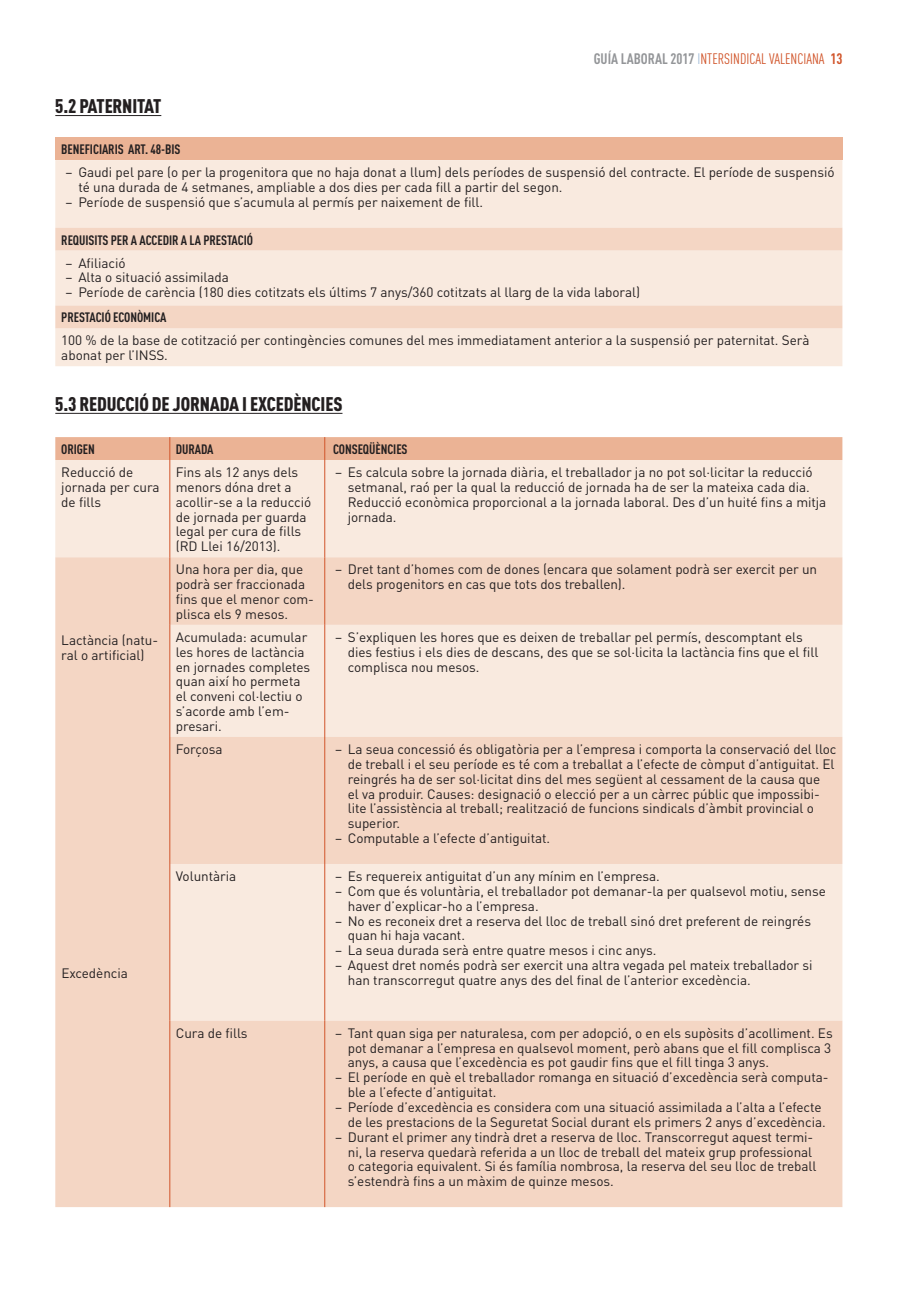
<style>
.page{position:relative;width:919px;height:1289px;background:#fff}
.page>*{position:absolute;margin:0;border:0;box-sizing:border-box;transform-origin:0 0}
.t1{font:900 19.5px "DIN Cond";letter-spacing:-.005em;color:#231f20}
.t2{font:15px "DIN Cond";color:#d1552b}
.t3{font:13.5px/14.9px "DIN";letter-spacing:-.005em;color:#231f20}
.t4{font:700 13.5px "DIN Cond";letter-spacing:-.005em;color:#231f20}
.s1{font-weight:700;color:#939598}
.s2{color:#a3bdd9}
.s3{font-weight:700}
</style>
<div class="page">
<hr style="left:55px;top:115px;width:106px;height:1px;background:#231f20">
<div style="left:55px;top:137px;width:787px;height:23px;background:#ebb395"></div>
<div style="left:55px;top:160px;width:787px;height:206px;background:#f9eadf"></div>
<svg style="left:55px;top:228px;width:787px;height:100px;background:#f6e1d2"></svg>
<hr style="left:55px;top:413px;width:287px;height:1px;background:#231f20">
<div style="left:55px;top:460px;width:787px;height:97px;background:#f9eadf"></div>
<svg style="left:55px;top:557px;width:787px;height:650px;background:#f5ddcd"></svg>
<div style="left:55px;top:437px;width:787px;height:23px;background:#ebb395"></div>
<hr style="left:169px;top:460px;width:1px;height:97px;background:#d1552b">
<hr style="left:324px;top:460px;width:1px;height:97px;background:#d1552b">
<hr style="left:169px;top:557px;width:1px;height:68px;background:#d1552b">
<hr style="left:324px;top:557px;width:1px;height:68px;background:#d1552b">
<hr style="left:169px;top:625px;width:1px;height:112px;background:#d1552b">
<hr style="left:324px;top:625px;width:1px;height:112px;background:#d1552b">
<hr style="left:169px;top:737px;width:1px;height:127px;background:#d1552b">
<hr style="left:324px;top:737px;width:1px;height:127px;background:#d1552b">
<hr style="left:169px;top:864px;width:1px;height:156px;background:#d1552b">
<hr style="left:324px;top:864px;width:1px;height:156px;background:#d1552b">
<hr style="left:169px;top:1020px;width:1px;height:187px;background:#d1552b">
<hr style="left:324px;top:1020px;width:1px;height:187px;background:#d1552b">
<p class="t2" style="left:593px;top:50px;width:250px"><span class="s1">GUÍA LABORAL 2017</span> <span class="s2">I</span>NTERSINDICAL VALENCIANA <span class="s3">13</span></p>
<h1 class="t1" style="left:55px;top:94px;width:107px">5.2 PATERNITAT</h1>
<p class="t4" style="left:61px;top:141px;width:121px">BENEFICIARIS ART. 48-BIS</p>
<p class="t3" style="left:66px;top:164px;width:770px">− Gaudi pel pare (o per la progenitora que no haja donat a llum) dels períodes de suspensió del contracte. El període de suspensió</p>
<p class="t3" style="left:78px;top:179px;width:485px">té una durada de 4 setmanes, ampliable a dos dies per cada fill a partir del segon.</p>
<p class="t3" style="left:66px;top:194px;width:419px">− Període de suspensió que s’acumula al permís per naixement de fill.</p>
<p class="t4" style="left:61px;top:231px;width:193px">REQUISITS PER A ACCEDIR A LA PRESTACIÓ</p>
<p class="t3" style="left:66px;top:255px;width:576px">− Afiliació<br>− Alta o situació assimilada<br>− Període de carència (180 dies cotitzats els últims 7 anys/360 cotitzats al llarg de la vida laboral)</p>
<p class="t4" style="left:61px;top:309px;width:107px">PRESTACIÓ ECONÒMICA</p>
<p class="t3" style="left:61px;top:333px;width:749px">100 % de la base de cotització per contingències comunes del mes immediatament anterior a la suspensió per paternitat. Serà abonat per l’INSS.</p>
<h1 class="t1" style="left:55px;top:392px;width:289px">5.3 REDUCCIÓ DE JORNADA I EXCEDÈNCIES</h1>
<p class="t4" style="left:61px;top:441px;width:35px">ORIGEN</p>
<p class="t4" style="left:176px;top:441px;width:39px">DURADA</p>
<p class="t4" style="left:333px;top:441px;width:76px">CONSEQÜÈNCIES</p>
<p class="t3" style="left:61px;top:464px;width:100px">Reducció de jornada per cura de fills</p>
<p class="t3" style="left:176px;top:464px;width:137px">Fins als 12 anys dels menors dóna dret a acollir-se a la reducció de jornada per guarda legal per cura de fills (RD Llei 16/2013).</p>
<p class="t3" style="left:348px;top:464px;width:480px;text-indent:-13px">− Es calcula sobre la jornada diària, el treballador ja no pot sol·licitar la reducció setmanal, raó per la qual la reducció de jornada ha de ser la mateixa cada dia.<br>Reducció econòmica proporcional a la jornada laboral. Des d’un huité fins a mitja jornada.</p>
<p class="t3" style="left:61px;top:632px;width:98px">Lactància (natu&shy;ral o artificial)</p>
<p class="t3" style="left:61px;top:964px;width:68px">Excedència</p>
<p class="t3" style="left:176px;top:561px;width:140px">Una hora per dia, que podrà ser fraccionada fins que el menor com&shy;plisca els 9 mesos.</p>
<p class="t3" style="left:348px;top:561px;width:471px;text-indent:-13px">− Dret tant d’homes com de dones (encara que solament podrà ser exercit per un dels progenitors en cas que tots dos treballen).</p>
<p class="t3" style="left:176px;top:629px;width:136px">Acumulada: acumular les hores de lactància en jornades completes quan així ho permeta el conveni col·lectiu o s’acorde amb l’em&shy;presari.</p>
<p class="t3" style="left:348px;top:629px;width:472px;text-indent:-13px">− S’expliquen les hores que es deixen de treballar pel permís, descomptant els dies festius i els dies de descans, des que se sol·licita la lactància fins que el fill complisca nou mesos.</p>
<p class="t3" style="left:176px;top:741px;width:48px">Forçosa</p>
<p class="t3" style="left:335px;top:741px;width:503px">− La seua concessió és obligatòria per a l’empresa i comporta la conservació del lloc</p>
<p class="t3" style="left:348px;top:756px;width:488px">de treball i el seu període es té com a treballat a l’efecte de còmput d’antiguitat. El</p>
<p class="t3" style="left:348px;top:771px;width:474px">reingrés ha de ser sol·licitat dins del mes següent al cessament de la causa que</p>
<p class="t3" style="left:348px;top:786px;width:473px">el va produir. Causes: designació o elecció per a un càrrec públic que impossibi-</p>
<p class="t3" style="left:348px;top:800px;width:467px">lite l’assistència al treball; realització de funcions sindicals d’àmbit provincial o</p>
<p class="t3" style="left:348px;top:815px;width:54px">superior.</p>
<p class="t3" style="left:335px;top:830px;width:216px">− Computable a l’efecte d’antiguitat.</p>
<p class="t3" style="left:176px;top:868px;width:62px">Voluntària</p>
<p class="t3" style="left:335px;top:868px;width:326px">− Es requereix antiguitat d’un any mínim en l’empresa.</p>
<p class="t3" style="left:335px;top:883px;width:492px">− Com que és voluntària, el treballador pot demanar-la per qualsevol motiu, sense</p>
<p class="t3" style="left:348px;top:898px;width:192px">haver d’explicar-ho a l’empresa.</p>
<p class="t3" style="left:335px;top:913px;width:477px">− No es reconeix dret a reserva del lloc de treball sinó dret preferent de reingrés</p>
<p class="t3" style="left:348px;top:927px;width:119px">quan hi haja vacant.</p>
<p class="t3" style="left:335px;top:942px;width:323px">− La seua durada serà entre quatre mesos i cinc anys.</p>
<p class="t3" style="left:335px;top:957px;width:479px">− Aquest dret només podrà ser exercit una altra vegada pel mateix treballador si</p>
<p class="t3" style="left:348px;top:972px;width:404px">han transcorregut quatre anys des del final de l’anterior excedència.</p>
<p class="t3" style="left:176px;top:1025px;width:73px">Cura de fills</p>
<p class="t3" style="left:335px;top:1025px;width:499px">− Tant quan siga per naturalesa, com per adopció, o en els supòsits d’acolliment. Es</p>
<p class="t3" style="left:348px;top:1039px;width:485px">pot demanar a l’empresa en qualsevol moment, però abans que el fill complisca 3</p>
<p class="t3" style="left:348px;top:1054px;width:423px">anys, a causa que l’excedència es pot gaudir fins que el fill tinga 3 anys.</p>
<p class="t3" style="left:335px;top:1069px;width:495px">− El període en què el treballador romanga en situació d’excedència serà computa-</p>
<p class="t3" style="left:348px;top:1084px;width:150px">ble a l’efecte d’antiguitat.</p>
<p class="t3" style="left:335px;top:1099px;width:488px">− Període d’excedència es considera com una situació assimilada a l’alta a l’efecte</p>
<p class="t3" style="left:348px;top:1114px;width:479px">de les prestacions de la Seguretat Social durant els primers 2 anys d’excedència.</p>
<p class="t3" style="left:335px;top:1129px;width:479px">− Durant el primer any tindrà dret a reserva de lloc. Transcorregut aquest termi-</p>
<p class="t3" style="left:348px;top:1143px;width:466px">ni, la reserva quedarà referida a un lloc de treball del mateix grup professional</p>
<p class="t3" style="left:348px;top:1158px;width:470px">o categoria equivalent. Si és família nombrosa, la reserva del seu lloc de treball</p>
<p class="t3" style="left:348px;top:1173px;width:267px">s’estendrà fins a un màxim de quinze mesos.</p>
</div>
